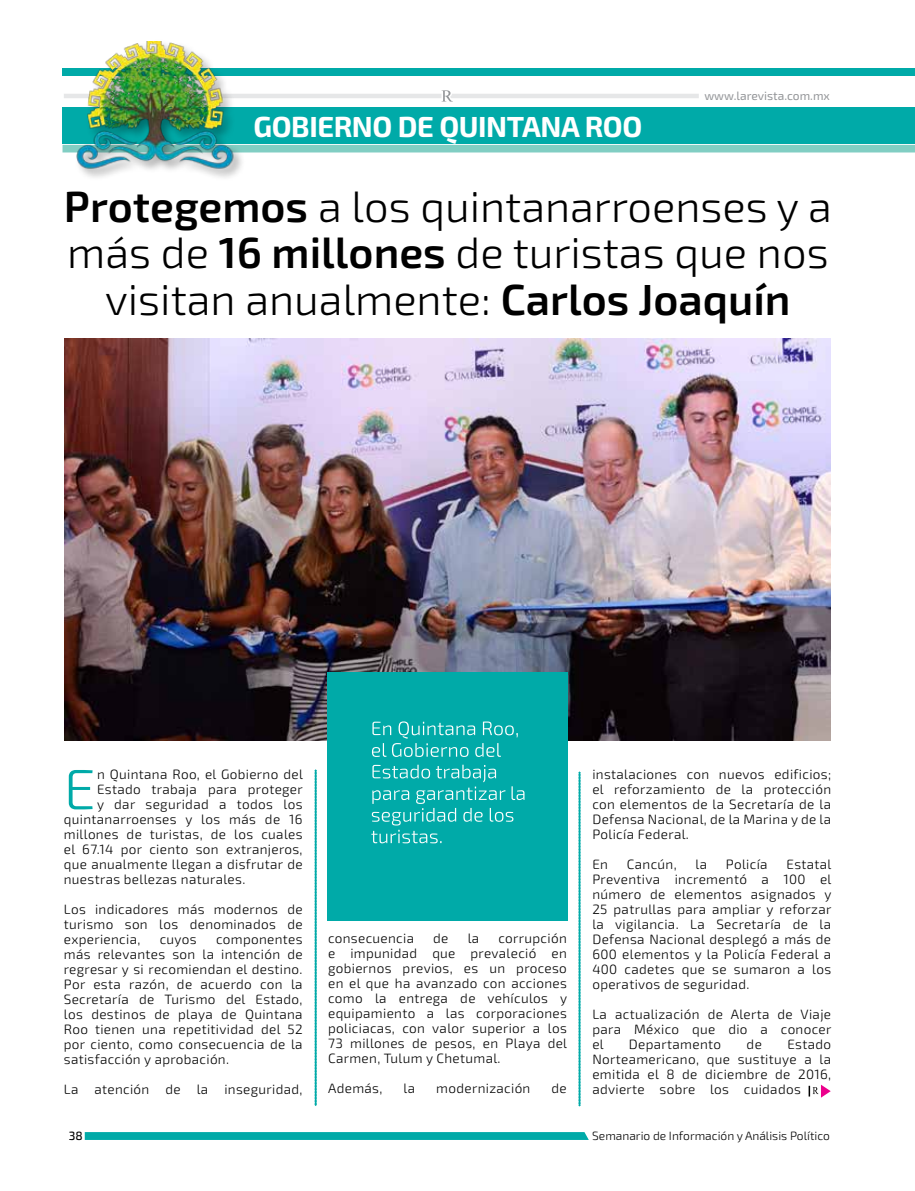
<style>
.page{position:relative;width:915px;height:1191px;background:#fff}
.page>*{position:absolute;margin:0;border:0;box-sizing:border-box;transform-origin:0 0}
.t1{font:300 57px "Exo 2";color:#00aaa8}
.t2{font:300 43.5px/46.5px "Exo 2";color:#000;text-align:center}
.t3{font:700 29.1px "Exo 2";letter-spacing:-.015em;color:#fff}
.t4{font:300 13.5px/15px "Exo 2";letter-spacing:.025em;color:#000;text-align:justify}
.t5{font:300 12px "Exo 2";color:#000}
.t6{font:12px "Exo 2";color:#939598}
.t7{font:500 12px "Exo 2";color:#000}
.s1{font-weight:600}
</style>
<div class="page">
<hr style="left:64px;top:94px;width:377px;height:4px;background:#e6e7e8">
<hr style="left:441px;top:94px;width:257px;height:4px;background:#e6e7e8">
<svg style="left:441px;top:90px;width:12px;height:12px"></svg>
<div style="left:62px;top:107px;width:852px;height:36px;background:#00aaa8"></div>
<div style="left:252px;top:145px;width:662px;height:7px;background:#81cec3"></div>
<div style="left:62px;top:69px;width:852px;height:7px;background:#00aaa8"></div>
<svg style="left:85px;top:1132px;width:503px;height:8px"></svg>
<div style="left:75px;top:39px;width:171px;height:142px;background:#000;opacity:.35"></div>
<img style="left:62px;top:41px;width:190px;height:130px">
<svg style="left:578px;top:772px;width:2px;height:334px"></svg>
<svg style="left:315px;top:770px;width:1px;height:335px"></svg>
<svg style="left:808px;top:1084px;width:22px;height:13px"></svg>
<img style="left:65px;top:338px;width:765px;height:402px">
<div style="left:327px;top:672px;width:241px;height:249px;background:#00aaa8"></div>
<svg style="left:371px;top:764px;width:153px;height:79px"></svg>
<svg style="left:372px;top:721px;width:145px;height:36px"></svg>
<h3 class="t3" style="left:253px;top:109px;width:390px">GOBIERNO DE QUINTANA ROO</h3>
<p class="t6" style="left:704px;top:89px;width:127px">www.larevista.com.mx</p>
<h2 class="t2" style="left:64px;top:184px;width:769px"><span class="s1">Protegemos</span> a los quintanarroenses y a más de <span class="s1">16 millones</span> de turistas que nos visitan anualmente: <span class="s1">Carlos Joaquín</span></h2>
<h1 class="t1" style="left:64px;top:756px;width:33px">E</h1>
<p class="t4" style="left:97px;top:767px;width:207px">n Quintana Roo, el Gobierno del</p>
<p class="t4" style="left:97px;top:782px;width:207px">Estado trabaja para proteger</p>
<p class="t4" style="left:97px;top:797px;width:207px">y dar seguridad a todos los</p>
<p class="t4" style="left:64px;top:812px;width:240px">quintanarroenses y los más de 16</p>
<p class="t4" style="left:64px;top:827px;width:240px">millones de turistas, de los cuales</p>
<p class="t4" style="left:64px;top:842px;width:240px">el 67.14 por ciento son extranjeros,</p>
<p class="t4" style="left:64px;top:857px;width:240px">que anualmente llegan a disfrutar de</p>
<p class="t4" style="left:64px;top:872px;width:183px">nuestras bellezas naturales.</p>
<p class="t4" style="left:64px;top:902px;width:240px">Los indicadores más modernos de turismo son los denominados de experiencia,</p>
<p class="t4" style="left:64px;top:932px;width:240px;text-indent:152px">componentes más relevantes son la intención de regresar y si recomiendan el destino.<br>Por esta razón, de acuerdo con la Secretaría de Turismo del Estado, los destinos de playa de Quintana Roo tienen una repetitividad del 52 por ciento, como consecuencia de la satisfacción y aprobación.</p>
<p class="t4" style="left:64px;top:1082px;width:240px">La atención de la inseguridad,</p>
<p class="t4" style="left:160px;top:932px;width:38px">cuyos</p>
<p class="t7" style="left:69px;top:1128px;width:15px">38</p>
<p class="t4" style="left:328px;top:931px;width:240px;text-indent:170px">corrupción e impunidad que prevaleció en gobiernos previos, es un proceso en el que ha avanzado con acciones como la entrega de vehículos y equipamiento a las corporaciones policiacas, con valor superior a los 73 millones de pesos, en Playa del Carmen, Tulum y Chetumal.</p>
<p class="t4" style="left:328px;top:1081px;width:56px">Además,</p>
<p class="t4" style="left:403px;top:1081px;width:13px">la</p>
<p class="t4" style="left:436px;top:1081px;width:96px">modernización</p>
<p class="t4" style="left:551px;top:1081px;width:17px">de</p>
<p class="t4" style="left:328px;top:931px;width:87px">consecuencia</p>
<p class="t4" style="left:433px;top:931px;width:17px">de</p>
<p class="t4" style="left:467px;top:931px;width:13px">la</p>
<p class="t4" style="left:592px;top:767px;width:240px">instalaciones con nuevos edificios; el reforzamiento de la protección con elementos de la Secretaría de la Defensa Nacional, de la Marina y de la Policía Federal.</p>
<p class="t4" style="left:592px;top:857px;width:17px">En</p>
<p class="t4" style="left:626px;top:857px;width:51px">Cancún,</p>
<p class="t4" style="left:695px;top:857px;width:13px">la</p>
<p class="t4" style="left:725px;top:857px;width:43px">Policía</p>
<p class="t4" style="left:592px;top:857px;width:240px;text-indent:194px">Estatal Preventiva incrementó a 100 el número de elementos asignados y 25 patrullas para ampliar y reforzar la vigilancia. La Secretaría de la Defensa Nacional desplegó a más de 600 elementos y la Policía Federal a 400 cadetes que se sumaron a los operativos de seguridad.</p>
<p class="t4" style="left:592px;top:1007px;width:240px">La actualización de Alerta de Viaje para México que dio a conocer el</p>
<p class="t4" style="left:592px;top:1037px;width:240px;text-indent:195px">Estado Norteamericano, que sustituye a la emitida el 8 de diciembre de 2016, advierte sobre los cuidados</p>
<p class="t4" style="left:628px;top:1037px;width:94px">Departamento</p>
<p class="t4" style="left:746px;top:1037px;width:17px">de</p>
<p class="t5" style="left:592px;top:1128px;width:239px">Semanario de Información y Análisis Político</p>
</div>
